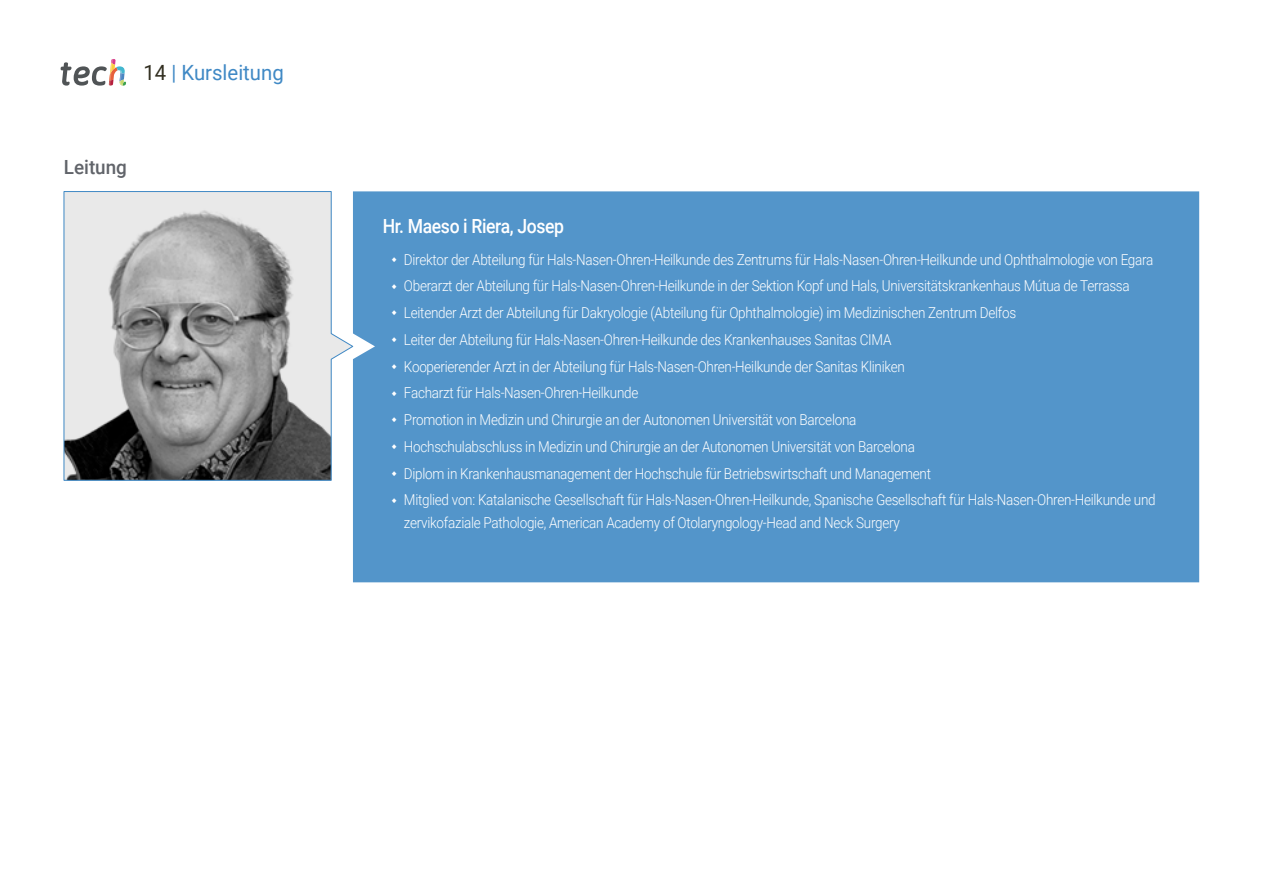
<style>
.page{position:relative;width:1263px;height:893px;background:#fff}
.page>*{position:absolute;margin:0;border:0;box-sizing:border-box;transform-origin:0 0}
.t1{font:21px "Roboto";color:#4089c5}
.t2{font:500 19.5px "Roboto";letter-spacing:-.02em;color:#fff;scale:.9 1}
.t3{font:500 19.5px "Roboto";color:#61646a}
.t4{font:300 15px/26.7px "Roboto";letter-spacing:-.02em;color:#fff;scale:.9 1}
.s1{color:#312e20}
</style>
<div class="page">
<div style="left:353px;top:191px;width:846px;height:391px;background:#5395ca"></div>
<svg style="left:64px;top:191px;width:289px;height:290px;background:#aaabab"></svg>
<svg style="left:61px;top:59px;width:65px;height:27px"></svg>
<svg style="left:392px;top:257px;width:5px;height:5px"></svg>
<svg style="left:392px;top:284px;width:5px;height:5px"></svg>
<svg style="left:392px;top:310px;width:5px;height:5px"></svg>
<svg style="left:392px;top:337px;width:5px;height:5px"></svg>
<svg style="left:392px;top:364px;width:5px;height:5px"></svg>
<svg style="left:392px;top:391px;width:5px;height:5px"></svg>
<svg style="left:392px;top:417px;width:5px;height:5px"></svg>
<svg style="left:392px;top:444px;width:5px;height:5px"></svg>
<svg style="left:392px;top:471px;width:5px;height:5px"></svg>
<svg style="left:392px;top:498px;width:5px;height:5px"></svg>
<h1 class="t1" style="left:144px;top:57px;width:142px"><span class="s1">14</span> | Kursleitung</h1>
<h2 class="t3" style="left:64px;top:154px;width:65px">Leitung</h2>
<h2 class="t2" style="left:383px;top:212px;width:203px">Hr. Maeso i Riera, Josep</h2>
<p class="t4" style="left:404px;top:245px;width:837px">Direktor der Abteilung für Hals-Nasen-Ohren-Heilkunde des Zentrums für Hals-Nasen-Ohren-Heilkunde und Ophthalmologie von Egara Oberarzt der Abteilung für Hals-Nasen-Ohren-Heilkunde in der Sektion Kopf und Hals, Universitätskrankenhaus Mútua de Terrassa Leitender Arzt der Abteilung für Dakryologie (Abteilung für Ophthalmologie) im Medizinischen Zentrum Delfos<br>Leiter der Abteilung für Hals-Nasen-Ohren-Heilkunde des Krankenhauses Sanitas CIMA<br>Kooperierender Arzt in der Abteilung für Hals-Nasen-Ohren-Heilkunde der Sanitas Kliniken<br>Facharzt für Hals-Nasen-Ohren-Heilkunde<br>Promotion in Medizin und Chirurgie an der Autonomen Universität von Barcelona<br>Hochschulabschluss in Medizin und Chirurgie an der Autonomen Universität von Barcelona<br>Diplom in Krankenhausmanagement der Hochschule für Betriebswirtschaft und Management<br>Mitglied von: Katalanische Gesellschaft für Hals-Nasen-Ohren-Heilkunde, Spanische Gesellschaft für Hals-Nasen-Ohren-Heilkunde und</p>
<p class="t4" style="left:404px;top:509px;width:552px">zervikofaziale Pathologie, American Academy of Otolaryngology-Head and Neck Surgery</p>
</div>
